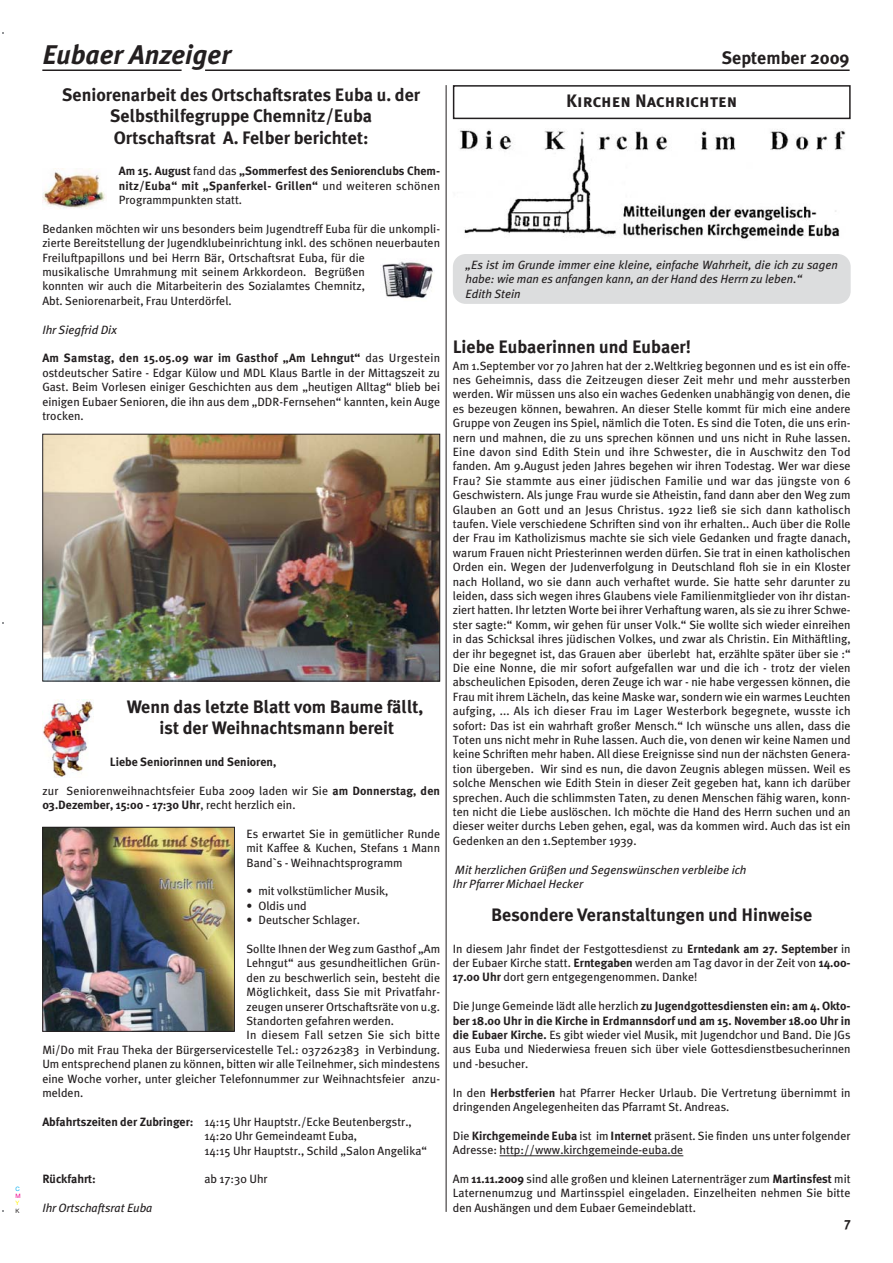
<style>
.page{position:relative;width:893px;height:1263px;background:#fff}
.page>*{position:absolute;margin:0;border:0;box-sizing:border-box;transform-origin:0 0}
.t1{font:italic 700 27px "Meta Plus";color:#231f20}
.t2{font:700 18px/21.6px "Meta Plus";color:#231f20;text-align:center}
.t3{font:18px "Meta Plus Bold Caps";color:#231f20}
.t4{font:700 13.5px "Meta Plus";color:#231f20}
.t5{font:12px/14.4px "Meta Plus";color:#231f20;text-align:justify}
.t6{font:italic 12px/14.4px "Meta Plus";color:#231f20}
.t7{font:700 12px/14.4px "Meta Plus";color:#231f20;text-align:justify}
.t8{font:12px "Meta Plus";letter-spacing:.02em;color:#231f20}
.t9{font:6px "Helvetica Neue";color:#00adef}
.t10{font:6px "Helvetica Neue";color:#ec008c}
.t11{font:6px "Helvetica Neue";color:#fff200}
.t12{font:6px "Helvetica Neue";color:#231f20}
.s1{font-weight:400}
.s2{font-weight:700}
</style>
<div class="page">
<div style="left:453px;top:254px;width:397px;height:50px;background:#dcddde;border-radius:13px"></div>
<hr style="left:42px;top:69px;width:140px;height:2px;background:#231f20">
<hr style="left:205px;top:69px;width:644px;height:2px;background:#231f20">
<div style="left:453px;top:85px;width:397px;height:34px;border:2px solid #231f20"></div>
<img style="left:459px;top:129px;width:387px;height:110px">
<hr style="left:445px;top:85px;width:1px;height:1127px;background:#231f20">
<img style="left:42px;top:171px;width:63px;height:38px">
<img style="left:382px;top:261px;width:51px;height:38px">
<img style="left:44px;top:436px;width:394px;height:243px">
<div style="left:42px;top:434px;width:398px;height:247px;border:1px solid #231f20"></div>
<img style="left:42px;top:700px;width:52px;height:77px">
<img style="left:44px;top:829px;width:189px;height:201px">
<div style="left:42px;top:827px;width:193px;height:205px;border:1px solid #231f20"></div>
<hr style="left:499px;top:1156px;width:184px;height:1px;background:#231f20">
<p class="t9" style="left:15px;top:1187px;width:6px">C</p>
<p class="t10" style="left:15px;top:1194px;width:7px">M</p>
<p class="t11" style="left:15px;top:1201px;width:5px">Y</p>
<p class="t12" style="left:15px;top:1208px;width:6px">K</p>
<h1 class="t1" style="left:42px;top:43px;width:190px">Eubaer Anzeiger</h1>
<h2 class="t2" style="left:722px;top:48px;width:129px">September 2009</h2>
<h2 class="t2" style="left:62px;top:85px;width:359px">Seniorenarbeit des Ortschaftsrates Euba u. der<br>Selbsthilfegruppe Chemnitz/Euba<br>Ortschaftsrat A. Felber berichtet:</h2>
<p class="t7" style="left:119px;top:165px;width:323px">Am 15. August <span class="s1">fand das</span> „Sommerfest des Seniorenclubs Chem&shy;nitz/Euba“ mit „Spanferkel- Grillen“ <span class="s1">und weiteren schönen Programmpunkten statt.</span></p>
<p class="t5" style="left:42px;top:222px;width:399px;text-align:left">Bedanken möchten wir uns besonders beim Jugendtreff Euba für die unkompli&shy;zierte Bereitstellung der Jugendklubeinrichtung inkl. des schönen neuerbauten Freiluftpapillons und bei Herrn Bär, Ortschaftsrat Euba, für die<br>musikalische Umrahmung mit seinem Arkkordeon. Begrüßen<br>konnten wir auch die Mitarbeiterin des Sozialamtes Chemnitz,<br>Abt. Seniorenarbeit, Frau Unterdörfel.</p>
<p class="t6" style="left:42px;top:323px;width:76px">Ihr Siegfrid Dix</p>
<p class="t5" style="left:42px;top:352px;width:399px"><span class="s2">Am Samstag, den 15.05.09 war im Gasthof „Am Lehngut“</span> das Urgestein ostdeutscher Satire - Edgar Külow und MDL Klaus Bartle in der Mittagszeit zu Gast. Beim Vorlesen einiger Geschichten aus dem „heutigen Alltag“ blieb bei einigen Eubaer Senioren, die ihn aus dem „DDR-Fernsehen“ kannten, kein Auge trocken.</p>
<h2 class="t2" style="left:127px;top:697px;width:298px">Wenn das letzte Blatt vom Baume fällt, ist der Weihnachtsmann bereit</h2>
<p class="t7" style="left:110px;top:755px;width:168px">Liebe Seniorinnen und Senioren,</p>
<p class="t5" style="left:42px;top:784px;width:399px">zur Seniorenweihnachtsfeier Euba 2009 laden wir Sie <span class="s2">am Donnerstag, den<br>03.Dezember, 15:00 - 17:30 Uhr</span>, recht herzlich ein.</p>
<p class="t5" style="left:246px;top:827px;width:195px">Es erwartet Sie in gemütlicher Runde mit Kaffee &amp; Kuchen, Stefans 1 Mann Band`s - Weihnachtsprogramm</p>
<p class="t5" style="left:246px;top:885px;width:143px">• mit volkstümlicher Musik,</p>
<p class="t5" style="left:246px;top:899px;width:62px">• Oldis und</p>
<p class="t5" style="left:246px;top:913px;width:115px">• Deutscher Schlager.</p>
<p class="t5" style="left:246px;top:942px;width:195px">Sollte Ihnen der Weg zum Gasthof „Am</p>
<p class="t5" style="left:246px;top:957px;width:195px">Lehngut“ aus gesundheitlichen Grün-</p>
<p class="t5" style="left:246px;top:971px;width:195px">den zu beschwerlich sein, besteht die</p>
<p class="t5" style="left:246px;top:985px;width:195px">Möglichkeit, dass Sie mit Privatfahr-</p>
<p class="t5" style="left:246px;top:1000px;width:195px">zeugen unserer Ortschaftsräte von u.g.</p>
<p class="t5" style="left:246px;top:1014px;width:149px">Standorten gefahren werden.</p>
<p class="t8" style="left:246px;top:1030px;width:195px">In diesem Fall setzen Sie sich bitte</p>
<p class="t5" style="left:42px;top:1043px;width:399px">Mi/Do mit Frau Theka der Bürgerservicestelle Tel.: 037262383 in Verbindung.</p>
<p class="t5" style="left:42px;top:1057px;width:399px">Um entsprechend planen zu können, bitten wir alle Teilnehmer, sich mindestens</p>
<p class="t5" style="left:42px;top:1072px;width:399px">eine Woche vorher, unter gleicher Telefonnummer zur Weihnachtsfeier anzu-</p>
<p class="t5" style="left:42px;top:1086px;width:42px">melden.</p>
<p class="t5" style="left:204px;top:1115px;width:224px;text-align:left;text-indent:-162px"><span class="s2">Abfahrtszeiten der Zubringer:</span> 14:15 Uhr Hauptstr./Ecke Beutenbergstr.,<br>14:20 Uhr Gemeindeamt Euba,<br>14:15 Uhr Hauptstr., Schild „Salon Angelika“</p>
<p class="t7" style="left:42px;top:1173px;width:55px">Rückfahrt:</p>
<p class="t5" style="left:204px;top:1173px;width:65px">ab 17:30 Uhr</p>
<p class="t6" style="left:42px;top:1202px;width:112px">Ihr Ortschaftsrat Euba</p>
<h2 class="t3" style="left:566px;top:91px;width:173px">Kirchen Nachrichten</h2>
<p class="t6" style="left:465px;top:258px;width:374px">„Es ist im Grunde immer eine kleine, einfache Wahrheit, die ich zu sagen habe: wie man es anfangen kann, an der Hand des Herrn zu leben.“<br>Edith Stein</p>
<h2 class="t2" style="left:453px;top:337px;width:240px">Liebe Eubaerinnen und Eubaer!</h2>
<p class="t5" style="left:453px;top:359px;width:399px">Am 1.September vor 70 Jahren hat der 2.Weltkrieg begonnen und es ist ein offe&shy;nes Geheimnis, dass die Zeitzeugen dieser Zeit mehr und mehr aussterben werden. Wir müssen uns also ein waches Gedenken unabhängig von denen, die es bezeugen können, bewahren. An dieser Stelle kommt für mich eine andere Gruppe von Zeugen ins Spiel, nämlich die Toten. Es sind die Toten, die uns erin&shy;nern und mahnen, die zu uns sprechen können und uns nicht in Ruhe lassen.<br>Eine davon sind Edith Stein und ihre Schwester, die in Auschwitz den Tod fanden. Am 9.August jeden Jahres begehen wir ihren Todestag. Wer war diese Frau? Sie stammte aus einer jüdischen Familie und war das jüngste von 6<br>Geschwistern. Als junge Frau wurde sie Atheistin, fand dann aber den Weg zum Glauben an Gott und an Jesus Christus. 1922 ließ sie sich dann katholisch taufen. Viele verschiedene Schriften sind von ihr erhalten.. Auch über die Rolle der Frau im Katholizismus machte sie sich viele Gedanken und fragte danach, warum Frauen nicht Priesterinnen werden dürfen. Sie trat in einen katholischen Orden ein. Wegen der Judenverfolgung in Deutschland floh sie in ein Kloster nach Holland, wo sie dann auch verhaftet wurde. Sie hatte sehr darunter zu leiden, dass sich wegen ihres Glaubens viele Familienmitglieder von ihr distan&shy;ziert hatten. Ihr letzten Worte bei ihrer Verhaftung waren, als sie zu ihrer Schwe&shy;ster sagte:“ Komm, wir gehen für unser Volk.“ Sie wollte sich wieder einreihen in das Schicksal ihres jüdischen Volkes, und zwar als Christin. Ein Mithäftling, der ihr begegnet ist, das Grauen aber überlebt hat, erzählte später über sie :“ Die eine Nonne, die mir sofort aufgefallen war und die ich - trotz der vielen abscheulichen Episoden, deren Zeuge ich war - nie habe vergessen können, die Frau mit ihrem Lächeln, das keine Maske war, sondern wie ein warmes Leuchten aufging, ... Als ich dieser Frau im Lager Westerbork begegnete, wusste ich sofort: Das ist ein wahrhaft großer Mensch.“ Ich wünsche uns allen, dass die Toten uns nicht mehr in Ruhe lassen. Auch die, von denen wir keine Namen und keine Schriften mehr haben. All diese Ereignisse sind nun der nächsten Genera&shy;tion übergeben. Wir sind es nun, die davon Zeugnis ablegen müssen. Weil es solche Menschen wie Edith Stein in dieser Zeit gegeben hat, kann ich darüber sprechen. Auch die schlimmsten Taten, zu denen Menschen fähig waren, konn&shy;ten nicht die Liebe auslöschen. Ich möchte die Hand des Herrn suchen und an dieser weiter durchs Leben gehen, egal, was da kommen wird. Auch das ist ein Gedenken an den 1.September 1939.</p>
<p class="t6" style="left:453px;top:863px;width:295px">Mit herzlichen Grüßen und Segenswünschen verbleibe ich<br>Ihr Pfarrer Michael Hecker</p>
<h2 class="t2" style="left:491px;top:905px;width:322px">Besondere Veranstaltungen und Hinweise</h2>
<p class="t5" style="left:453px;top:942px;width:399px">In diesem Jahr findet der Festgottesdienst zu <span class="s2">Erntedank am 27. September</span> in der Eubaer Kirche statt. <span class="s2">Erntegaben</span> werden am Tag davor in der Zeit von <span class="s2">14.00- 17.00 Uhr</span> dort gern entgegengenommen. Danke!</p>
<p class="t5" style="left:453px;top:999px;width:399px">Die Junge Gemeinde lädt alle herzlich <span class="s2">zu Jugendgottesdiensten ein: am 4. Okto&shy;ber 18.00 Uhr in die Kirche in Erdmannsdorf und am 15. November 18.00 Uhr in die Eubaer Kirche.</span> Es gibt wieder viel Musik, mit Jugendchor und Band. Die JGs aus Euba und Niederwiesa freuen sich über viele Gottesdienstbesucherinnen und -besucher.</p>
<p class="t5" style="left:453px;top:1086px;width:399px">In den <span class="s2">Herbstferien</span> hat Pfarrer Hecker Urlaub. Die Vertretung übernimmt in dringenden Angelegenheiten das Pfarramt St. Andreas.</p>
<p class="t5" style="left:453px;top:1129px;width:399px">Die <span class="s2">Kirchgemeinde Euba</span> ist im <span class="s2">Internet</span> präsent. Sie finden uns unter folgender<br>Adresse: http://www.kirchgemeinde-euba.de</p>
<p class="t5" style="left:453px;top:1172px;width:399px">Am <span class="s2">11.11.2009</span> sind alle großen und kleinen Laternenträger zum <span class="s2">Martinsfest</span> mit Laternenumzug und Martinsspiel eingeladen. Einzelheiten nehmen Sie bitte den Aushängen und dem Eubaer Gemeindeblatt.</p>
<p class="t4" style="left:844px;top:1217px;width:8px">7</p>
</div>
